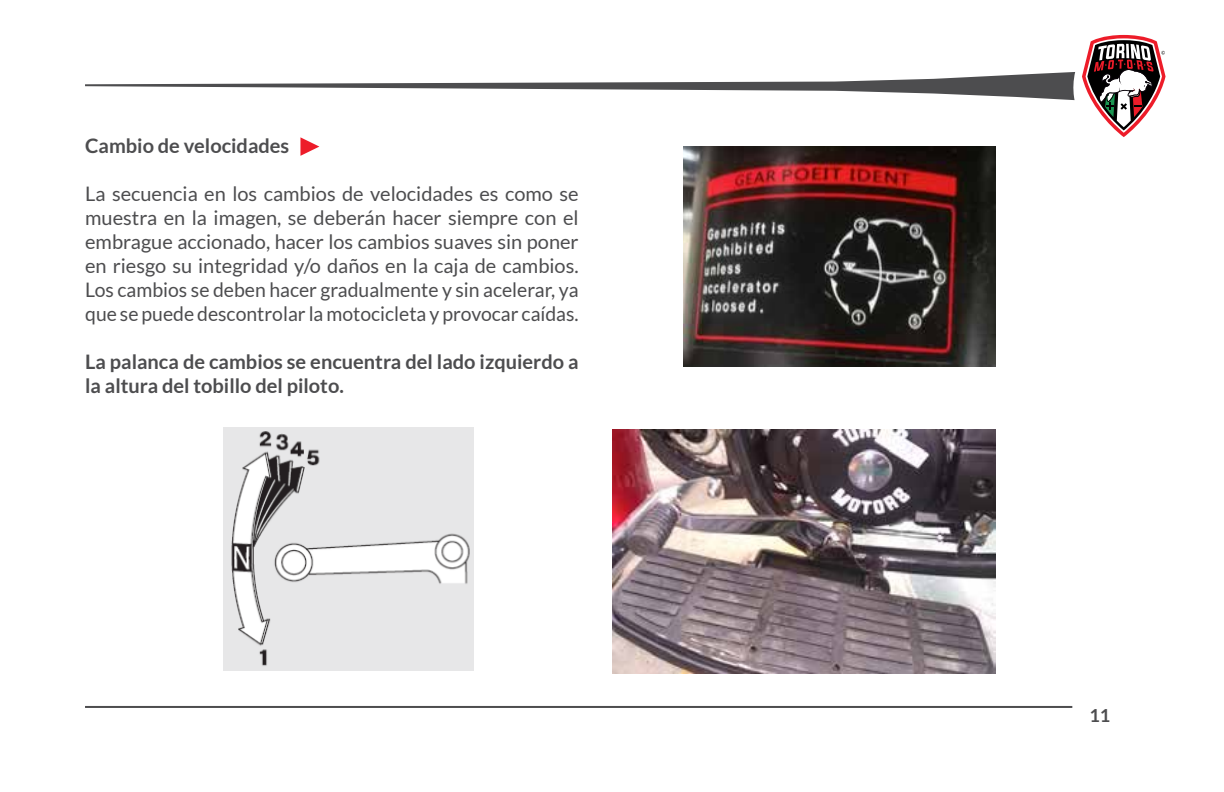
<style>
.page{position:relative;width:1224px;height:792px;background:#fff}
.page>*{position:absolute;margin:0;border:0;box-sizing:border-box;transform-origin:0 0}
.t1{font:20px/24px "Lato";color:#4d4d4f;text-align:justify}
.t2{font:700 20px/24px "Lato";color:#4d4d4f}
.t3{font:700 18px "Lato";color:#4d4d4f}
</style>
<div class="page">
<svg style="left:1082px;top:35px;width:84px;height:102px"></svg>
<hr style="left:85px;top:706px;width:987px;height:2px;background:#4d4d4f">
<svg style="left:85px;top:72px;width:990px;height:28px"></svg>
<svg style="left:300px;top:137px;width:19px;height:19px"></svg>
<img style="left:683px;top:147px;width:312px;height:220px">
<img style="left:612px;top:430px;width:383px;height:243px">
<img style="left:224px;top:428px;width:249px;height:242px">
<p class="t2" style="left:85px;top:134px;width:206px">Cambio de velocidades</p>
<p class="t1" style="left:85px;top:182px;width:495px">La secuencia en los cambios de velocidades es como se muestra en la imagen, se deberán hacer siempre con el embrague accionado, hacer los cambios suaves sin poner en riesgo su integridad y/o daños en la caja de cambios.<br>Los cambios se deben hacer gradualmente y sin acelerar, ya que se puede descontrolar la motocicleta y provocar caídas.</p>
<p class="t2" style="left:85px;top:350px;width:495px">La palanca de cambios se encuentra del lado izquierdo a la altura del tobillo del piloto.</p>
<p class="t3" style="left:1089px;top:706px;width:22px">11</p>
</div>
